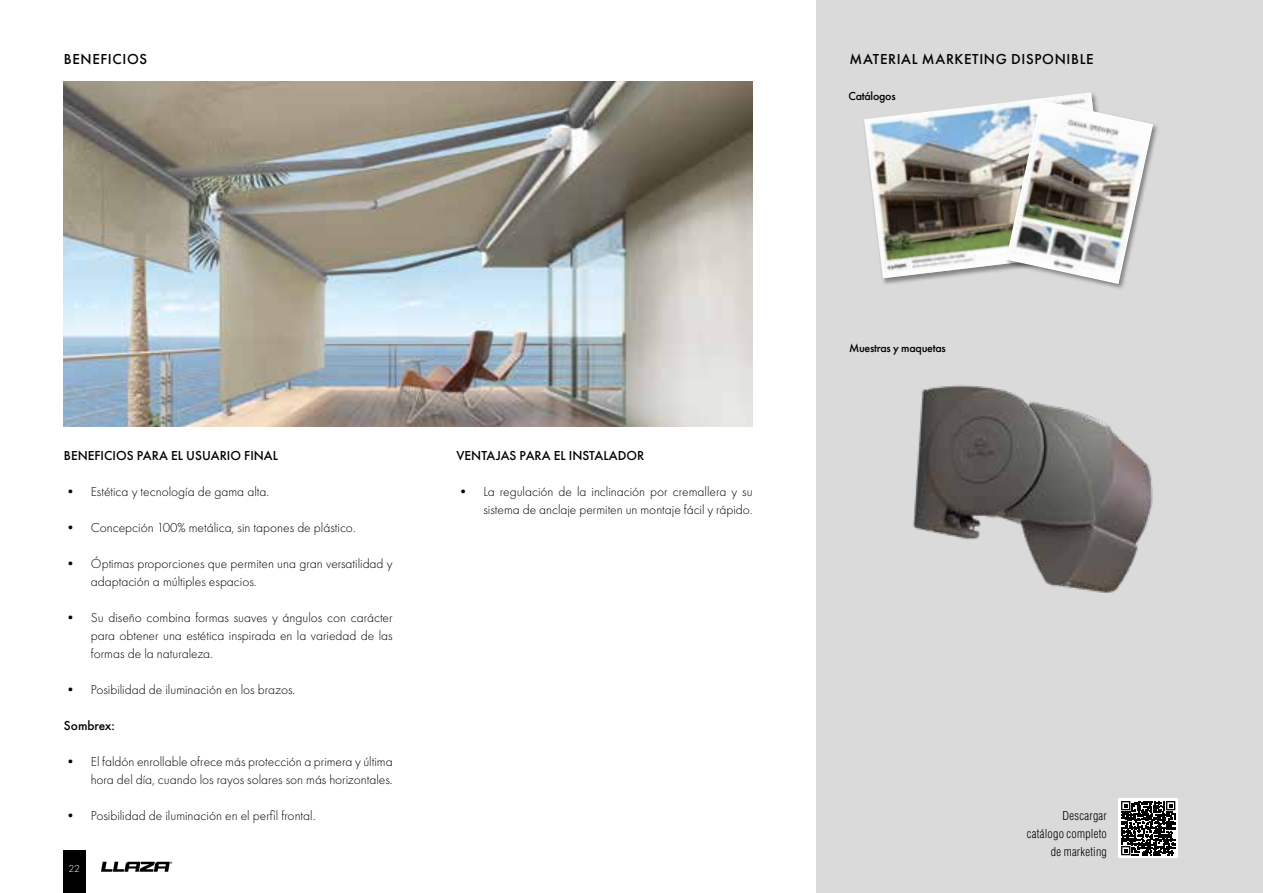
<style>
.page{position:relative;width:1263px;height:893px;background:#fff}
.page>*{position:absolute;margin:0;border:0;box-sizing:border-box;transform-origin:0 0}
.t1{font:500 15px "Futura PT";letter-spacing:.04em;color:#000}
.t2{font:300 13.5px/18px "Futura PT";color:#000;text-align:right}
.t3{font:500 13.5px "Futura PT";color:#000}
.t4{font:300 condensed 12px/18px "Helvetica LT Std";letter-spacing:.02em;color:#000;text-align:right}
.t5{font:500 12px "Futura PT";letter-spacing:-.02em;color:#000}
.t6{font:300 10.5px "Futura PT";color:#fff}
</style>
<div class="page">
<div style="left:816px;top:0;width:447px;height:893px;background:#dadada"></div>
<div style="left:1118px;top:798px;width:60px;height:60px;background:linear-gradient(to right,#fff,#fff)"></div>
<svg style="left:1121px;top:801px;width:54px;height:54px;background:#484848"></svg>
<img style="left:913px;top:385px;width:240px;height:208px">
<div style="left:863px;top:91px;width:253px;height:194px;background:#000;opacity:.4"></div>
<img style="left:864px;top:92px;width:246px;height:186px">
<div style="left:1005px;top:99px;width:154px;height:191px;background:#000;opacity:.4"></div>
<img style="left:1005px;top:99px;width:149px;height:186px">
<img style="left:64px;top:82px;width:689px;height:344px">
<div style="left:63px;top:850px;width:23px;height:43px;background:#000"></div>
<svg style="left:101px;top:862px;width:71px;height:10px"></svg>
<p class="t1" style="left:64px;top:50px;width:85px">BENEFICIOS</p>
<p class="t1" style="left:849px;top:50px;width:246px">MATERIAL MARKETING DISPONIBLE</p>
<p class="t5" style="left:848px;top:89px;width:49px">Catálogos</p>
<p class="t3" style="left:64px;top:447px;width:216px">BENEFICIOS PARA EL USUARIO FINAL</p>
<p class="t2" style="left:64px;top:482px;width:207px">• Estética y tecnología de gama alta.</p>
<p class="t2" style="left:64px;top:518px;width:293px">• Concepción 100% metálica, sin tapones de plástico.</p>
<p class="t2" style="left:91px;top:554px;width:303px;text-align:left;text-indent:-27px">• Óptimas proporciones que permiten una gran versatilidad y adaptación a múltiples espacios.</p>
<p class="t2" style="left:91px;top:608px;width:303px;text-align:justify;text-indent:-27px">• Su diseño combina formas suaves y ángulos con carácter para obtener una estética inspirada en la variedad de las formas de la naturaleza.</p>
<p class="t2" style="left:64px;top:680px;width:233px">• Posibilidad de iluminación en los brazos.</p>
<p class="t3" style="left:64px;top:717px;width:52px">Sombrex:</p>
<p class="t2" style="left:64px;top:752px;width:330px">• El faldón enrollable ofrece más protección a primera y última hora del día, cuando los rayos solares son más horizontales.</p>
<p class="t2" style="left:64px;top:806px;width:253px">• Posibilidad de iluminación en el perfil frontal.</p>
<p class="t6" style="left:68px;top:862px;width:13px">22</p>
<p class="t3" style="left:456px;top:447px;width:189px">VENTAJAS PARA EL INSTALADOR</p>
<p class="t2" style="left:456px;top:482px;width:298px">• La regulación de la inclinación por cremallera y su sistema de anclaje permiten un montaje fácil y rápido.</p>
<p class="t5" style="left:849px;top:341px;width:98px">Muestras y maquetas</p>
<p class="t4" style="left:1027px;top:806px;width:82px">Descargar catálogo completo de marketing</p>
</div>
